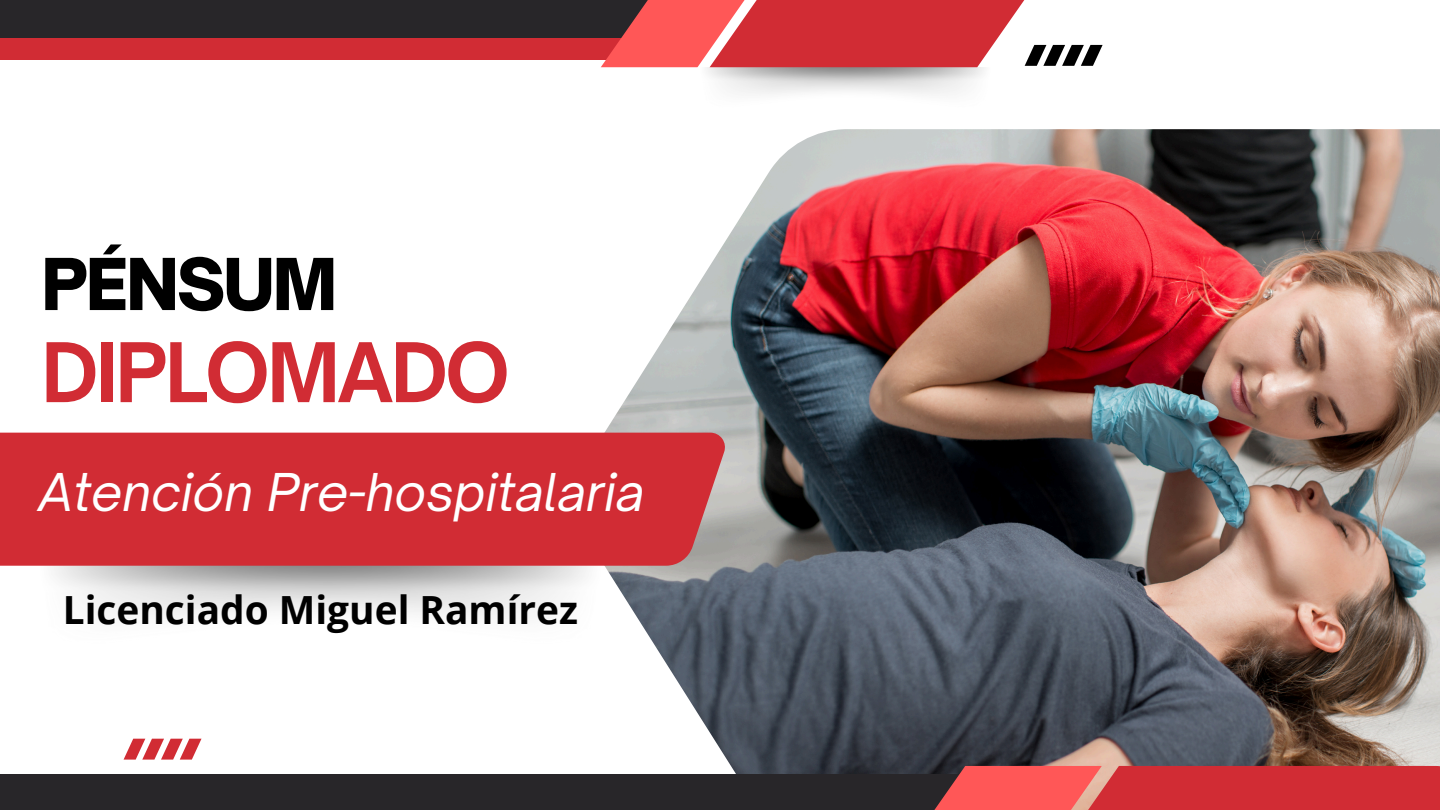
<style>
.page{position:relative;width:1440px;height:810px;background:#fff}
.page>*{position:absolute;margin:0;border:0;box-sizing:border-box;transform-origin:0 0}
.t1{font:700 78.6px "Open Sauce One";letter-spacing:-.035em;color:#d12c34}
.t2{font:900 68.4px "Open Sauce One";letter-spacing:-.035em;color:#000}
.t3{font:italic 49.9px "Open Sauce One";color:#fff}
.t4{font:700 38.8px "Open Sans";color:#000}
</style>
<div class="page">
<img style="left:577px;top:129px;width:863px;height:645px">
<div style="left:0;top:433px;width:725px;height:133px;background:#d12c34"></div>
<div style="left:0;top:0;width:701px;height:38px;background:#282629"></div>
<div style="left:0;top:38px;width:689px;height:22px;background:#d12c34"></div>
<div style="left:0;top:774px;width:1011px;height:36px;background:#282629"></div>
<svg style="left:870px;top:766px;width:570px;height:44px;background:#c4393e"></svg>
<svg style="left:601px;top:0;width:502px;height:72px"></svg>
<svg style="left:123px;top:739px;width:79px;height:21px"></svg>
<p class="t2" style="left:41px;top:242px;width:298px">PÉNSUM</p>
<p class="t1" style="left:41px;top:324px;width:470px">DIPLOMADO</p>
<p class="t3" style="left:39px;top:461px;width:607px">Atención Pre-hospitalaria</p>
<h2 class="t4" style="left:63px;top:583px;width:517px">Licenciado Miguel Ramírez</h2>
</div>
